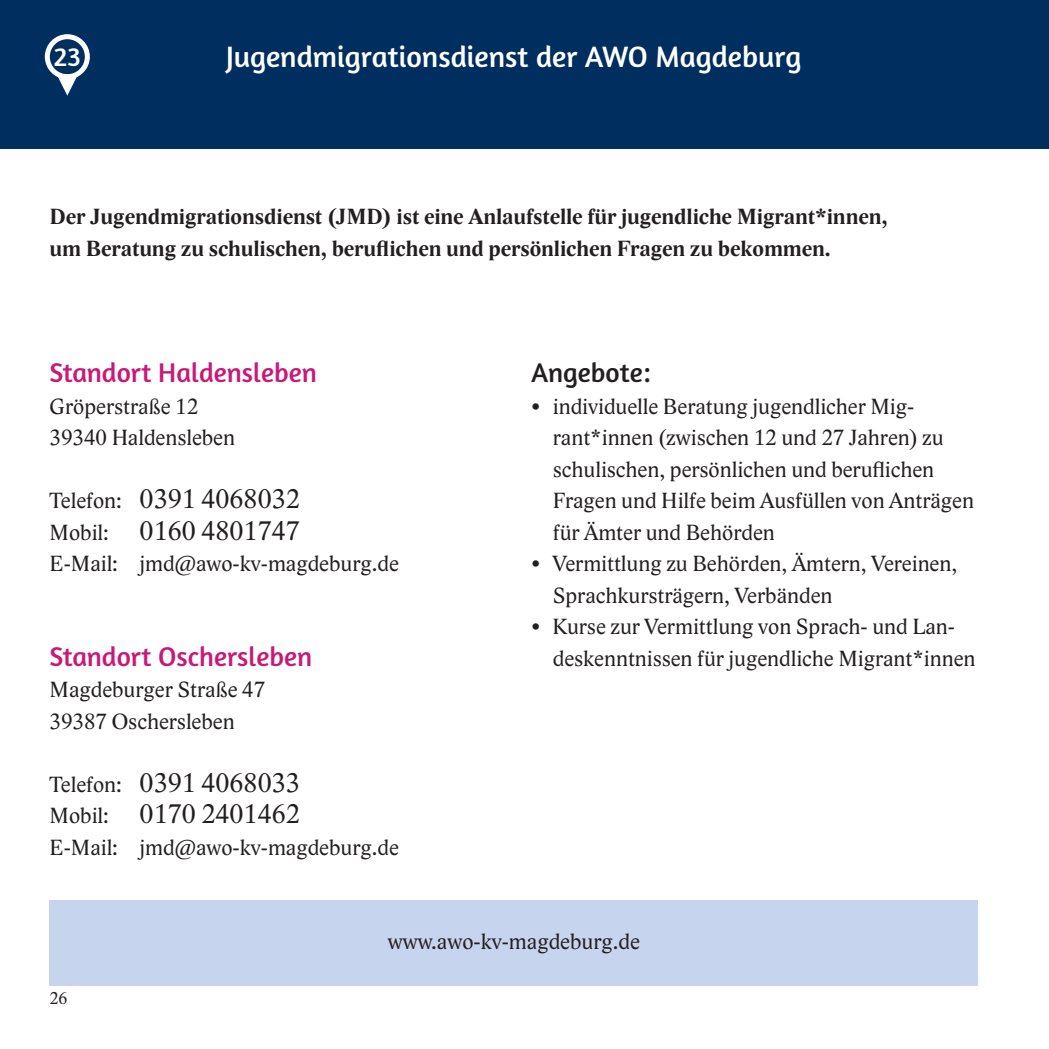
<style>
.page{position:relative;width:1049px;height:1049px;background:#fff}
.page>*{position:absolute;margin:0;border:0;box-sizing:border-box;transform-origin:0 0}
.t1{font:30px "Amaranth";color:#fff}
.t2{font:27.5px/31.5px "Lido STF";color:#231f20}
.t3{font:27.5px "Amaranth";color:#c71a78}
.t4{font:27.5px "Amaranth";color:#231f20}
.t5{font:27.5px "Amaranth";color:#fff}
.t6{font:22.5px/31.5px "Lido STF";color:#231f20}
.t7{font:700 22.5px/31.5px "Lido STF";color:#231f20}
.t8{font:17.5px "Lido STF";color:#231f20}
.s1{font-size:22.5px}
</style>
<div class="page">
<div style="left:0;top:0;width:1049px;height:149px;background:#002e5e"></div>
<div style="left:50px;top:900px;width:928px;height:85px;background:#c6d5ed"></div>
<div style="left:45px;top:34px;width:45px;height:45px;border:5px solid #fff;border-radius:50%"></div>
<svg style="left:57px;top:74px;width:21px;height:22px"></svg>
<p class="t5" style="left:54px;top:40px;width:29px">23</p>
<h1 class="t1" style="left:226px;top:39px;width:577px">Jugendmigrationsdienst der AWO Magdeburg</h1>
<p class="t7" style="left:50px;top:202px;width:839px">Der Jugendmigrationsdienst (JMD) ist eine Anlaufstelle für jugendliche Migrant*innen, um Beratung zu schulischen, beruflichen und persönlichen Fragen zu bekommen.</p>
<p class="t3" style="left:50px;top:356px;width:269px">Standort Haldensleben</p>
<p class="t6" style="left:50px;top:390px;width:187px">Gröperstraße 12<br>39340 Haldensleben</p>
<p class="t2" style="left:50px;top:483px;width:252px"><span class="s1">Telefon:</span> 0391 4068032<br><span class="s1">Mobil:</span> 0160 4801747</p>
<p class="t6" style="left:50px;top:548px;width:351px">E-Mail: jmd@awo-kv-magdeburg.de</p>
<p class="t3" style="left:50px;top:640px;width:264px">Standort Oschersleben</p>
<p class="t6" style="left:50px;top:674px;width:217px">Magdeburger Straße 47<br>39387 Oschersleben</p>
<p class="t2" style="left:50px;top:767px;width:252px"><span class="s1">Telefon:</span> 0391 4068033<br><span class="s1">Mobil:</span> 0170 2401462</p>
<p class="t6" style="left:50px;top:831px;width:351px">E-Mail: jmd@awo-kv-magdeburg.de</p>
<p class="t4" style="left:531px;top:356px;width:121px">Angebote:</p>
<p class="t6" style="left:553px;top:390px;width:423px;text-indent:-21px">• individuelle Beratung jugendlicher Mig&shy;rant*innen (zwischen 12 und 27 Jahren) zu schulischen, persönlichen und beruflichen Fragen und Hilfe beim Ausfüllen von Anträgen für Ämter und Behörden</p>
<p class="t6" style="left:553px;top:548px;width:406px;text-indent:-21px">• Vermittlung zu Behörden, Ämtern, Vereinen,<br>Sprachkursträgern, Verbänden</p>
<p class="t6" style="left:553px;top:611px;width:424px;text-indent:-21px">• Kurse zur Vermittlung von Sprach- und Lan&shy;deskenntnissen für jugendliche Migrant*innen</p>
<p class="t8" style="left:50px;top:988px;width:19px">26</p>
<p class="t6" style="left:388px;top:926px;width:254px">www.awo-kv-magdeburg.de</p>
</div>
